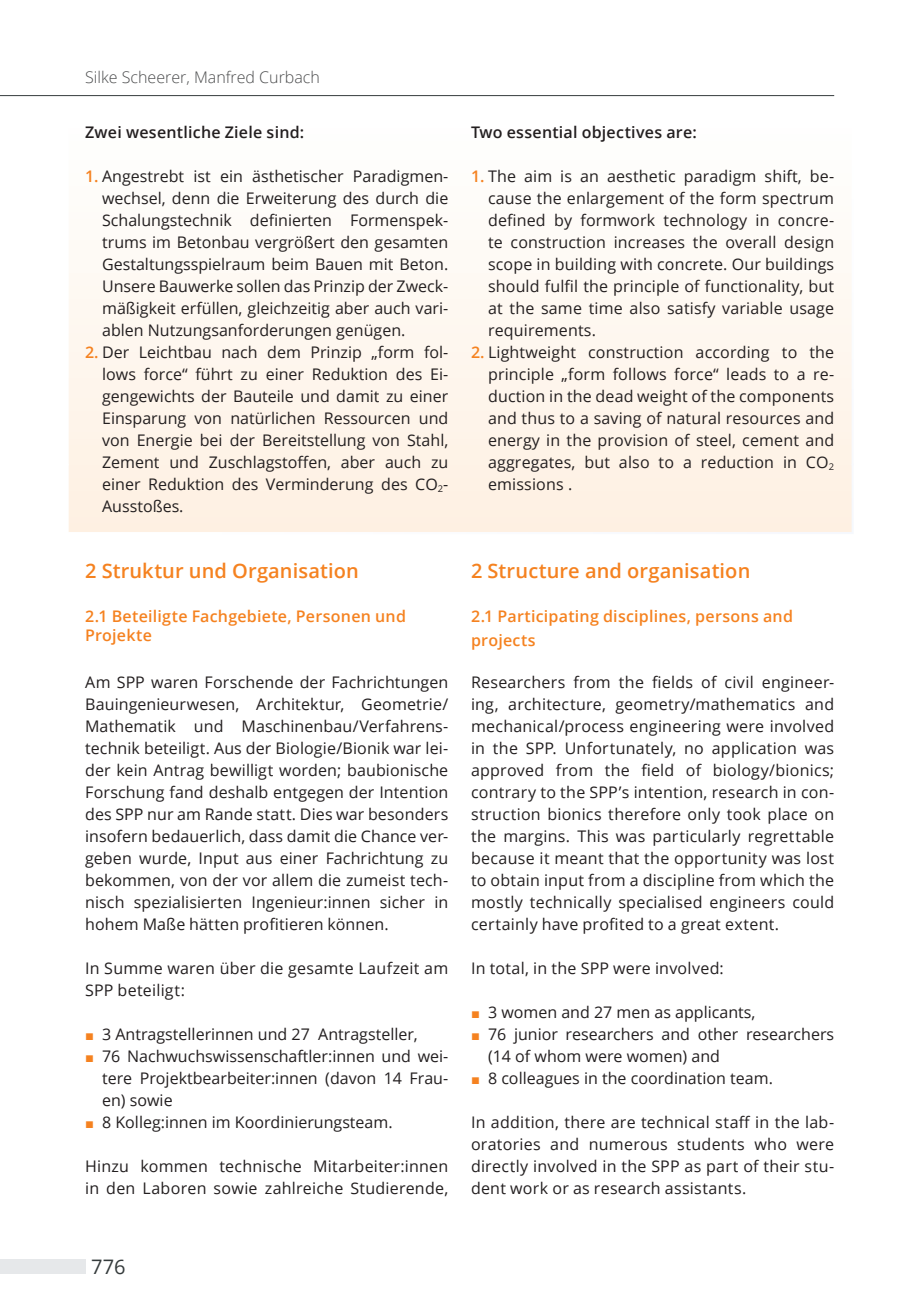
<style>
.page{position:relative;width:908px;height:1304px;background:#fff}
.page>*{position:absolute;margin:0;border:0;box-sizing:border-box;transform-origin:0 0}
.t1{font:600 20px "Open Sans";letter-spacing:.005em;color:#f58220}
.t2{font:20px "Open Sans Regular 2";color:#353b3c}
.t3{font:16px/22px "Open Sans";letter-spacing:.01em;color:#231f20;text-align:justify}
.t4{font:16px "Open Sans Regular 2";letter-spacing:.01em;color:#231f20}
.t5{font:600 16px/19.2px "Open Sans";letter-spacing:.015em;color:#f58220}
.t6{font:600 16px "Open Sans";letter-spacing:.015em;color:#231f20}
.t7{font:300 16px "Open Sans";color:#4b4c4d}
.s1{font-weight:600;color:#f58220}
.s2{font-family:"Open Sans Regular 2"}
.s3{font-family:"European Pi Three";color:#f58220}
.s4{font-family:"Open Sans";font-weight:600;color:#f58220}
</style>
<div class="page">
<div style="left:0;top:1259px;width:86px;height:15px;background:#e6e8ea"></div>
<hr style="left:0;top:95px;width:833px;height:1px;background:#353b3c">
<div style="left:69px;top:121px;width:782px;height:411px;background:linear-gradient(to bottom,#fefffe,#fef0e2)"></div>
<img style="left:69px;top:121px;width:70px;height:344px">
<img style="left:780px;top:121px;width:73px;height:344px">
<p class="t7" style="left:85px;top:67px;width:236px">Silke Scheerer, Manfred Curbach</p>
<p class="t6" style="left:85px;top:121px;width:221px">Zwei wesentliche Ziele sind:</p>
<p class="t3" style="left:102px;top:165px;width:347px;text-indent:-17px"><span class="s1">1.</span> Angestrebt ist ein ästhetischer Paradigmen&shy;wechsel, denn die Erweiterung des durch die Schalungstechnik definierten Formenspek&shy;trums im Betonbau vergrößert den gesamten Gestaltungsspielraum beim Bauen mit Beton.<br>Unsere Bauwerke sollen das Prinzip der Zweck&shy;mäßigkeit erfüllen, gleichzeitig aber auch vari&shy;ablen Nutzungsanforderungen genügen.</p>
<p class="t3" style="left:102px;top:341px;width:347px;text-indent:-17px"><span class="s1">2.</span> Der Leichtbau nach dem Prinzip „form fol&shy;lows force“ führt zu einer Reduktion des Ei&shy;gengewichts der Bauteile und damit zu einer Einsparung von natürlichen Ressourcen und von Energie bei der Bereitstellung von Stahl, Zement und Zuschlagstoffen, aber auch zu einer Reduktion des Verminderung des CO<sub>2</sub><span class="s2">- </span>Ausstoßes.</p>
<p class="t1" style="left:85px;top:557px;width:275px">2 Struktur und Organisation</p>
<p class="t5" style="left:85px;top:606px;width:322px">2.1 Beteiligte Fachgebiete, Personen und<br>Projekte</p>
<p class="t3" style="left:85px;top:671px;width:364px">Am SPP waren Forschende der Fachrichtungen Bauingenieurwesen, Architektur, Geometrie/ Mathematik und Maschinenbau/Verfahrens&shy;technik beteiligt. Aus der Biologie/Bionik war lei&shy;der kein Antrag bewilligt worden; baubionische Forschung fand deshalb entgegen der Intention des SPP nur am Rande statt. Dies war besonders insofern bedauerlich, dass damit die Chance ver&shy;geben wurde, Input aus einer Fachrichtung zu bekommen, von der vor allem die zumeist tech&shy;nisch spezialisierten Ingenieur:innen sicher in hohem Maße hätten profitieren können.</p>
<p class="t3" style="left:85px;top:957px;width:364px">In Summe waren über die gesamte Laufzeit am<br>SPP beteiligt:</p>
<p class="t3" style="left:85px;top:1023px;width:334px"><span class="s3">J</span> 3 Antragstellerinnen und 27 Antragsteller,</p>
<p class="t4" style="left:85px;top:1045px;width:364px"><span class="s3">J</span> 76 Nachwuchswissenschaftler:innen und wei-</p>
<p class="t3" style="left:102px;top:1067px;width:347px">tere Projektbearbeiter:innen (davon 14 Frau-</p>
<p class="t4" style="left:102px;top:1089px;width:72px">en) sowie</p>
<p class="t3" style="left:85px;top:1111px;width:309px"><span class="s3">J</span> 8 Kolleg:innen im Koordinierungsteam.</p>
<p class="t3" style="left:85px;top:1155px;width:364px">Hinzu kommen technische Mitarbeiter:innen in den Laboren sowie zahlreiche Studierende,</p>
<p class="t6" style="left:471px;top:121px;width:227px">Two essential objectives are:</p>
<p class="t3" style="left:488px;top:165px;width:347px;text-indent:-17px"><span class="s1">1.</span> The aim is an aesthetic paradigm shift, be&shy;cause the enlargement of the form spectrum defined by formwork technology in concre-</p>
<p class="t4" style="left:488px;top:231px;width:347px">te construction increases the overall design</p>
<p class="t3" style="left:488px;top:253px;width:347px">scope in building with concrete. Our buildings should fulfil the principle of functionality, but at the same time also satisfy variable usage requirements.</p>
<p class="t4" style="left:471px;top:341px;width:364px"><span class="s4">2.</span> Lightweight construction according to the</p>
<p class="t3" style="left:488px;top:363px;width:347px">principle „form follows force“ leads to a re&shy;duction in the dead weight of the components</p>
<p class="t4" style="left:488px;top:407px;width:347px">and thus to a saving of natural resources and</p>
<p class="t3" style="left:488px;top:429px;width:347px">energy in the provision of steel, cement and aggregates, but also to a reduction in CO<sub>2 </sub>emissions .</p>
<p class="t1" style="left:471px;top:557px;width:281px">2 Structure and organisation</p>
<p class="t5" style="left:471px;top:604px;width:323px;line-height:24px">2.1 Participating disciplines, persons and projects</p>
<p class="t3" style="left:471px;top:671px;width:364px">Researchers from the fields of civil engineer&shy;ing, architecture, geometry/mathematics and mechanical/process engineering were involved in the SPP. Unfortunately, no application was approved from the field of biology/bionics; contrary to the SPP’s intention, research in con&shy;struction bionics therefore only took place on the margins. This was particularly regrettable because it meant that the opportunity was lost to obtain input from a discipline from which the mostly technically specialised engineers could certainly have profited to a great extent.</p>
<p class="t3" style="left:471px;top:957px;width:254px">In total, in the SPP were involved:</p>
<p class="t3" style="left:471px;top:1001px;width:286px"><span class="s3">J</span> 3 women and 27 men as applicants,</p>
<p class="t4" style="left:471px;top:1023px;width:364px"><span class="s3">J</span> 76 junior researchers and other researchers</p>
<p class="t3" style="left:471px;top:1045px;width:303px;text-indent:17px">(14 of whom were women) and<br><span class="s3">J</span> 8 colleagues in the coordination team.</p>
<p class="t3" style="left:471px;top:1111px;width:364px">In addition, there are technical staff in the lab&shy;oratories and numerous students who were directly involved in the SPP as part of their stu&shy;dent work or as research assistants.</p>
<p class="t2" style="left:91px;top:1253px;width:36px">776</p>
</div>
